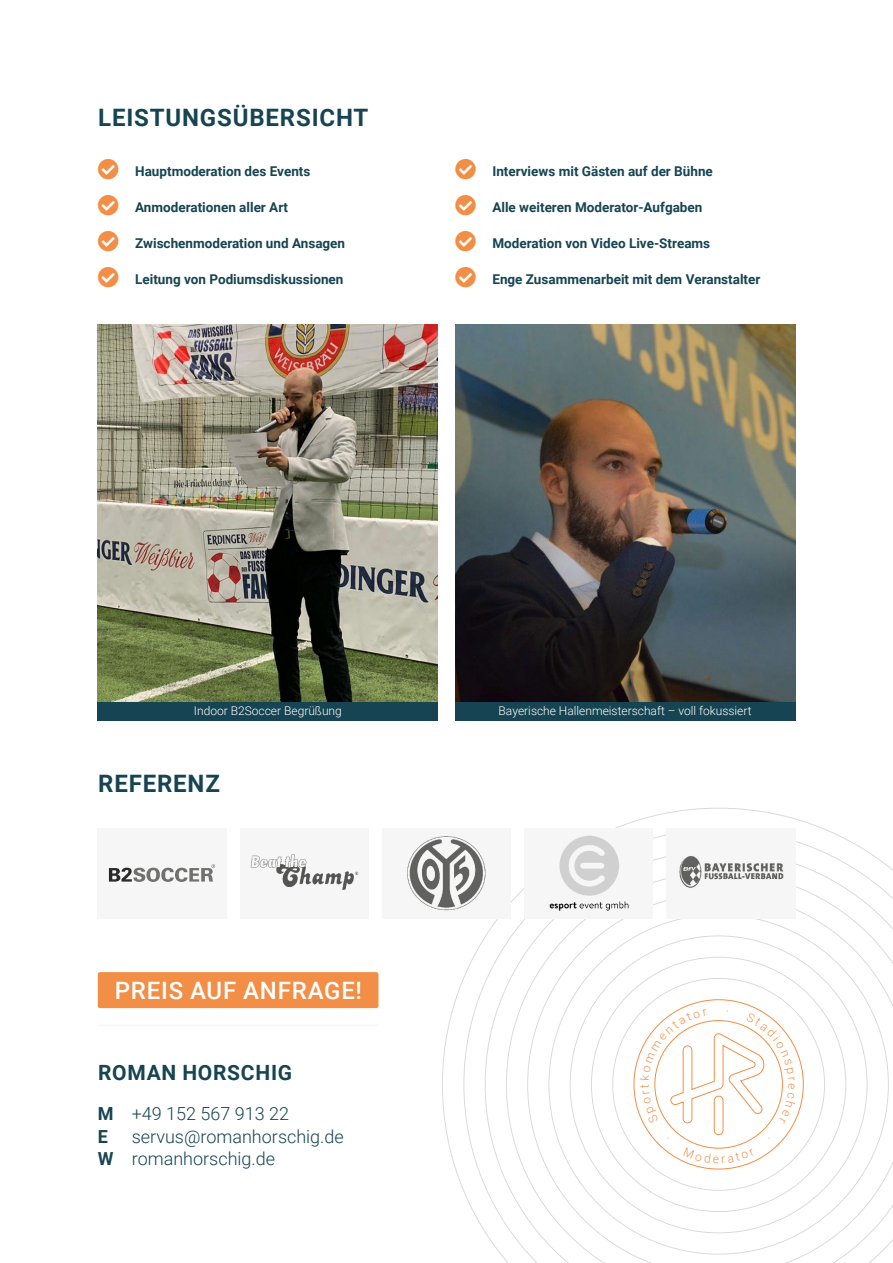
<style>
.page{position:relative;width:893px;height:1263px;background:#fff}
.page>*{position:absolute;margin:0;border:0;box-sizing:border-box;transform-origin:0 0}
.t1{font:700 24px "Roboto";letter-spacing:.035em;color:#164452}
.t2{font:500 24px "Roboto";letter-spacing:.035em;color:#fff}
.t3{font:700 21px "Roboto";letter-spacing:.035em;color:#164452}
.t4{font:300 18px/22.5px "Roboto";color:#164452}
.t5{font:700 13.5px "Roboto";color:#164452}
.t6{font:300 12px "Roboto";color:#fff}
.s1{color:#f28e45}
.s2{font-weight:700}
</style>
<div class="page">
<svg style="left:442px;top:808px;width:451px;height:455px"></svg>
<div style="left:98px;top:972px;width:280px;height:36px;background:#f28e45;border-radius:2px"></div>
<img style="left:98px;top:324px;width:340px;height:378px">
<img style="left:455px;top:324px;width:340px;height:378px">
<hr style="left:98px;top:1025px;width:280px;height:1px;background:#f6f6f6">
<div style="left:98px;top:702px;width:340px;height:18px;background:#164452"></div>
<div style="left:455px;top:702px;width:340px;height:18px;background:#164452"></div>
<img style="left:108px;top:864px;width:108px;height:18px">
<img style="left:250px;top:854px;width:109px;height:36px">
<div style="left:382px;top:828px;width:129px;height:90px;background:#f6f6f6"></div>
<img style="left:407px;top:836px;width:79px;height:75px">
<div style="left:524px;top:828px;width:129px;height:90px;background:#f6f6f6"></div>
<img style="left:549px;top:836px;width:80px;height:75px">
<img style="left:667px;top:828px;width:128px;height:90px">
<svg style="left:640px;top:1009px;width:155px;height:154px"></svg>
<h1 class="t1" style="left:98px;top:108px;width:272px">LEISTUNGSÜBERSICHT</h1>
<p class="t5" style="left:98px;top:165px;width:214px"><span class="s1">★</span> Hauptmoderation des Events</p>
<p class="t5" style="left:98px;top:201px;width:192px"><span class="s1">★</span> Anmoderationen aller Art</p>
<p class="t5" style="left:455px;top:201px;width:249px"><span class="s1">★</span> Alle weiteren Moderator-Aufgaben</p>
<p class="t5" style="left:455px;top:237px;width:257px"><span class="s1">★</span> Moderation von Video Live-Streams</p>
<p class="t5" style="left:455px;top:273px;width:307px"><span class="s1">★</span> Enge Zusammenarbeit mit dem Veranstalter</p>
<p class="t5" style="left:455px;top:165px;width:259px"><span class="s1">★</span> Interviews mit Gästen auf der Bühne</p>
<p class="t5" style="left:98px;top:237px;width:249px"><span class="s1">★</span> Zwischenmoderation und Ansagen</p>
<p class="t5" style="left:98px;top:273px;width:247px"><span class="s1">★</span> Leitung von Podiumsdiskussionen</p>
<p class="t6" style="left:194px;top:705px;width:149px">Indoor B2Soccer Begrüßung</p>
<p class="t6" style="left:499px;top:705px;width:254px">Bayerische Hallenmeisterschaft – voll fokussiert</p>
<h1 class="t1" style="left:98px;top:774px;width:123px">REFERENZ</h1>
<h1 class="t2" style="left:115px;top:977px;width:249px">PREIS AUF ANFRAGE!</h1>
<h2 class="t3" style="left:98px;top:1064px;width:195px">ROMAN HORSCHIG</h2>
<h3 class="t4" style="left:98px;top:1104px;width:193px"><span class="s2">M</span> +49 152 567 913 22<br><span class="s2">E</span></h3>
<h3 class="t4" style="left:98px;top:1126px;width:248px;text-indent:34px">servus@romanhorschig.de<br><span class="s2">W</span> romanhorschig.de</h3>
</div>
